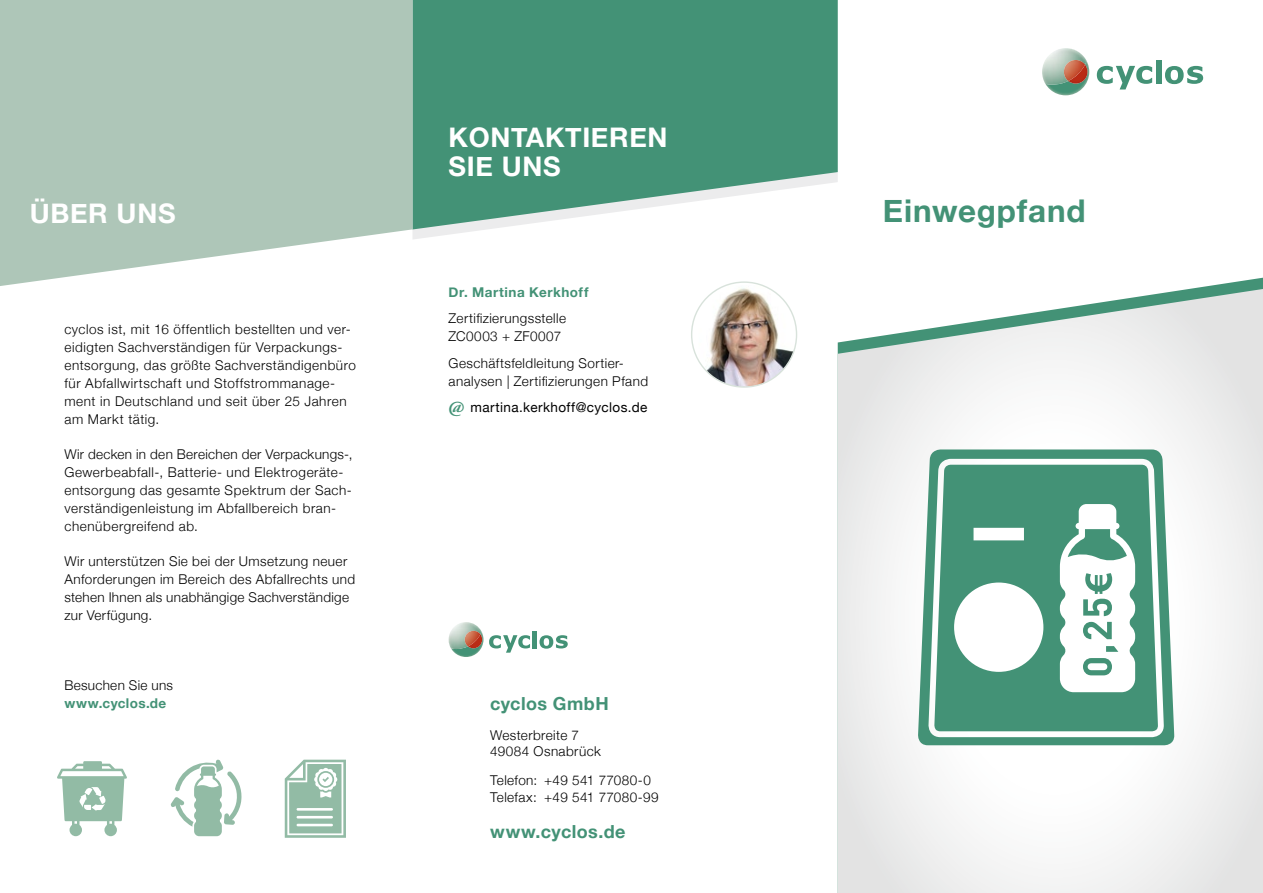
<style>
.page{position:relative;width:1263px;height:893px;background:#fff}
.page>*{position:absolute;margin:0;border:0;box-sizing:border-box;transform-origin:0 0}
.t1{font:700 31.35px "Helvetica Neue";letter-spacing:.03em;color:#439276}
.t2{font:700 27px/28.5px "Helvetica Neue";letter-spacing:.025em;color:#fff}
.t3{font:700 18px "Helvetica Neue";letter-spacing:.025em;color:#439276}
.t4{font:300 13.5px/18px "Helvetica Neue";letter-spacing:.035em;color:#000}
.t5{font:700 13.5px "Helvetica Neue";letter-spacing:.04em;color:#439276}
.t6{font:13.5px "Helvetica Neue";letter-spacing:.03em;color:#000}
.s1{font-family:"Adobe Garamond Pro";font-weight:700;font-size:21px;color:#439276}
</style>
<div class="page">
<svg style="left:1097px;top:66px;width:55px;height:23px"></svg>
<div style="left:1156px;top:60px;width:5px;height:24px;background:#439276"></div>
<svg style="left:1165px;top:66px;width:38px;height:18px"></svg>
<img style="left:1046px;top:62px;width:43px;height:33px">
<img style="left:1042px;top:48px;width:45px;height:37px">
<img style="left:1064px;top:60px;width:21px;height:21px">
<svg style="left:838px;top:289px;width:425px;height:604px"></svg>
<svg style="left:918px;top:449px;width:257px;height:296px;fill:#439276"></svg>
<svg style="left:1083px;top:658px;width:29px;height:17px"></svg>
<svg style="left:1106px;top:646px;width:12px;height:6px"></svg>
<svg style="left:1083px;top:622px;width:29px;height:17px"></svg>
<svg style="left:1083px;top:573px;width:29px;height:43px"></svg>
<img style="left:699px;top:285px;width:97px;height:102px">
<svg style="left:170px;top:759px;width:72px;height:77px"></svg>
<svg style="left:57px;top:761px;width:70px;height:75px"></svg>
<svg style="left:285px;top:760px;width:61px;height:78px"></svg>
<svg style="left:412px;top:0;width:426px;height:229px;background:#5a9f86"></svg>
<svg style="left:0;top:0;width:412px;height:286px;background:#b5cbbe"></svg>
<svg style="left:489px;top:635px;width:41px;height:18px"></svg>
<hr style="left:533px;top:631px;width:4px;height:17px;background:#439276">
<svg style="left:539px;top:635px;width:29px;height:14px"></svg>
<img style="left:451px;top:633px;width:32px;height:24px">
<img style="left:449px;top:622px;width:33px;height:27px">
<img style="left:465px;top:631px;width:15px;height:15px">
<h2 class="t2" style="left:30px;top:199px;width:147px">ÜBER UNS</h2>
<p class="t4" style="left:64px;top:320px;width:293px">cyclos ist, mit 16 öffentlich bestellten und ver&shy;eidigten Sachverständigen für Verpackungs&shy;entsorgung, das größte Sachverständigenbüro für Abfallwirtschaft und Stoffstrommanage&shy;ment in Deutschland und seit über 25 Jahren am Markt tätig.</p>
<p class="t4" style="left:64px;top:445px;width:290px">Wir decken in den Bereichen der Verpackungs-, Gewerbeabfall-, Batterie- und Elektrogeräte&shy;entsorgung das gesamte Spektrum der Sach&shy;verständigenleistung im Abfallbereich bran&shy;chenübergreifend ab.</p>
<p class="t4" style="left:64px;top:552px;width:292px">Wir unterstützen Sie bei der Umsetzung neuer Anforderungen im Bereich des Abfallrechts und stehen Ihnen als unabhängige Sachverständige zur Verfügung.</p>
<p class="t4" style="left:64px;top:676px;width:110px">Besuchen Sie uns</p>
<p class="t5" style="left:64px;top:695px;width:103px">www.cyclos.de</p>
<h2 class="t2" style="left:449px;top:123px;width:220px">KONTAKTIEREN<br>SIE UNS</h2>
<p class="t5" style="left:449px;top:283px;width:141px">Dr. Martina Kerkhoff</p>
<p class="t4" style="left:449px;top:309px;width:119px">Zertifizierungsstelle<br>ZC0003 + ZF0007</p>
<p class="t4" style="left:449px;top:354px;width:201px">Geschäftsfeldleitung Sortier&shy;analysen | Zertifizierungen Pfand</p>
<p class="t6" style="left:449px;top:399px;width:200px"><span class="s1">@</span> martina.kerkhoff@cyclos.de</p>
<h3 class="t3" style="left:490px;top:693px;width:120px">cyclos GmbH</h3>
<p class="t4" style="left:490px;top:726px;width:112px;line-height:16.5px">Westerbreite 7<br>49084 Osnabrück</p>
<p class="t4" style="left:490px;top:772px;width:170px;line-height:16.5px">Telefon: +49 541 77080-0<br>Telefax: +49 541 77080-99</p>
<h3 class="t3" style="left:490px;top:820px;width:137px">www.cyclos.de</h3>
<h1 class="t1" style="left:883px;top:191px;width:204px">Einwegpfand</h1>
</div>
